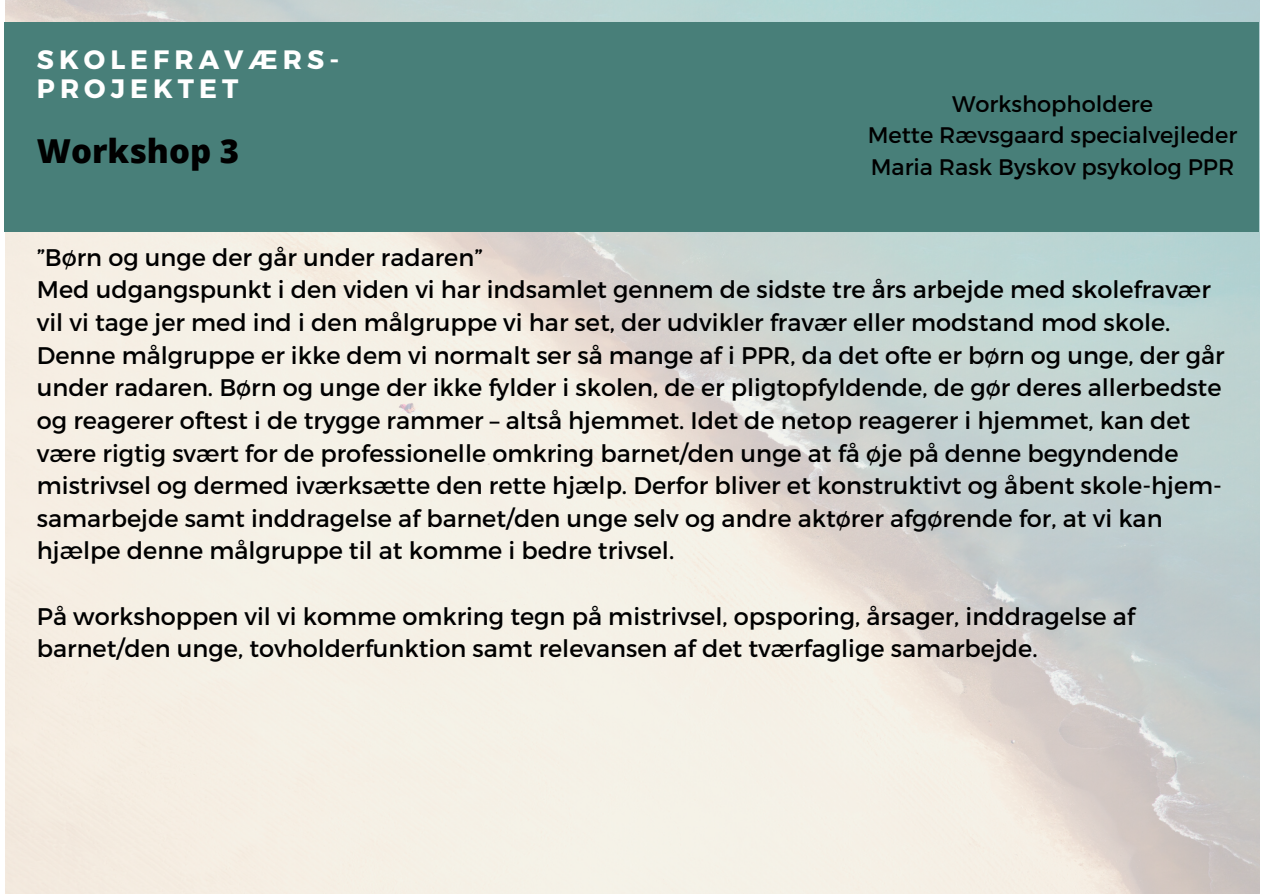
<style>
.page{position:relative;width:1263px;height:894px;background:#fff}
.page>*{position:absolute;margin:0;border:0;box-sizing:border-box;transform-origin:0 0}
.t1{font:800 33px "Open Sans";color:#000}
.t2{font:700 26.55px/29.2px "Montserrat";letter-spacing:.19em;color:#fff}
.t3{font:24px/32.5px "Montserrat";color:#000}
.t4{font:22.5px/31.5px "Montserrat";color:#000;text-align:center}
</style>
<div class="page">
<img style="left:5px;top:0;width:1254px;height:893px">
<div style="left:5px;top:23px;width:1254px;height:208px;background:#487f79"></div>
<p class="t2" style="left:37px;top:43px;width:304px">SKOLEFRAVÆRS-<br>PROJEKTET</p>
<h1 class="t1" style="left:37px;top:127px;width:204px">Workshop 3</h1>
<p class="t4" style="left:868px;top:87px;width:371px">Workshopholdere<br>Mette Rævsgaard specialvejleder<br>Maria Rask Byskov psykolog PPR</p>
<p class="t3" style="left:37px;top:239px;width:1189px">”Børn og unge der går under radaren”<br>Med udgangspunkt i den viden vi har indsamlet gennem de sidste tre års arbejde med skolefravær vil vi tage jer med ind i den målgruppe vi har set, der udvikler fravær eller modstand mod skole.<br>Denne målgruppe er ikke dem vi normalt ser så mange af i PPR, da det ofte er børn og unge, der går under radaren. Børn og unge der ikke fylder i skolen, de er pligtopfyldende, de gør deres allerbedste og reagerer oftest i de trygge rammer – altså hjemmet. Idet de netop reagerer i hjemmet, kan det være rigtig svært for de professionelle omkring barnet/den unge at få øje på denne begyndende mistrivsel og dermed iværksætte den rette hjælp. Derfor bliver et konstruktivt og åbent skole-hjem&shy;samarbejde samt inddragelse af barnet/den unge selv og andre aktører afgørende for, at vi kan hjælpe denne målgruppe til at komme i bedre trivsel.</p>
<p class="t3" style="left:37px;top:598px;width:1099px">På workshoppen vil vi komme omkring tegn på mistrivsel, opsporing, årsager, inddragelse af barnet/den unge, tovholderfunktion samt relevansen af det tværfaglige samarbejde.</p>
</div>
